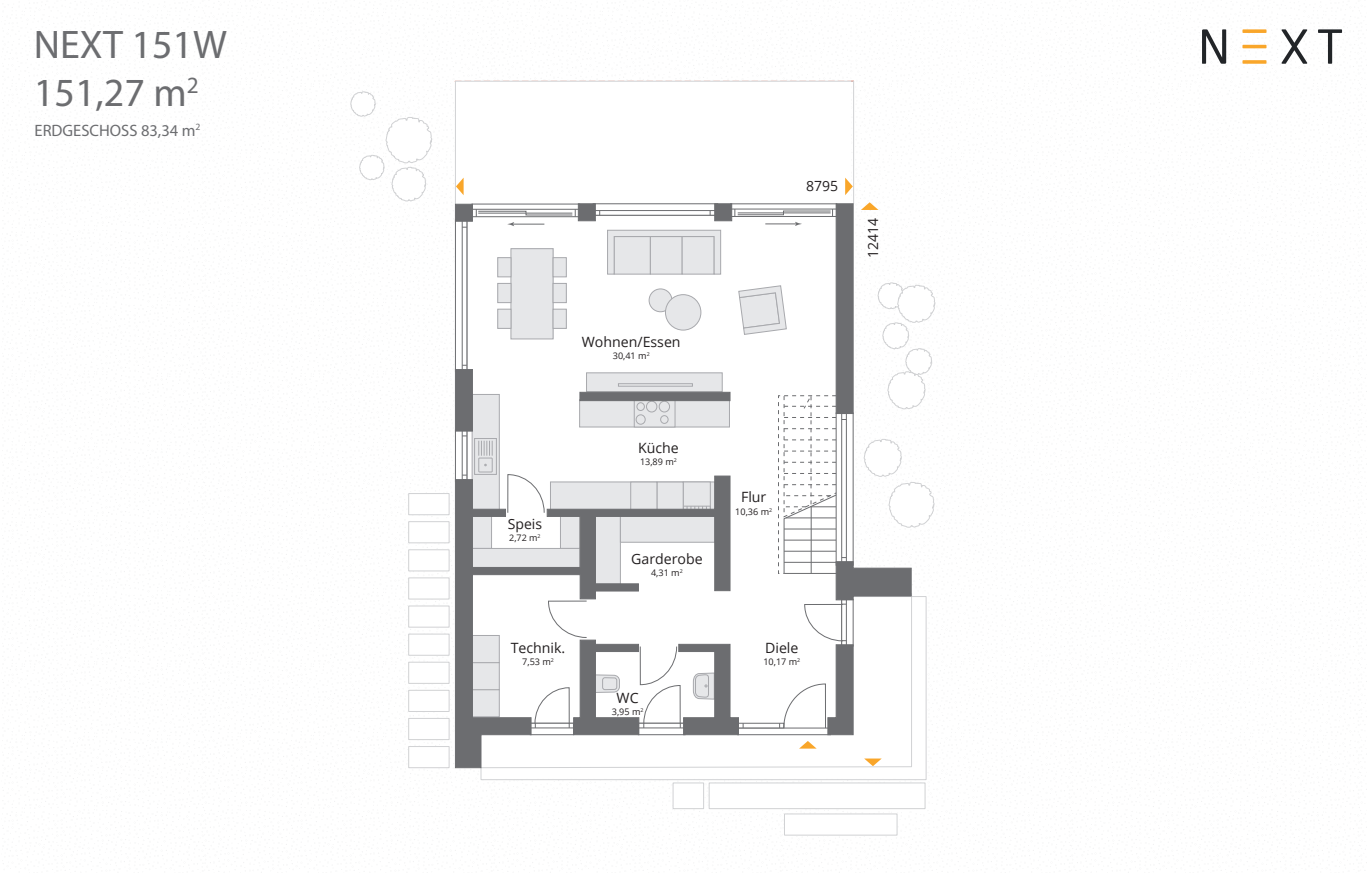
<style>
.page{position:relative;width:1367px;height:874px;background:#fff}
.page>*{position:absolute;margin:0;border:0;box-sizing:border-box;transform-origin:0 0}
.t1{font:40px/48px "Myriad Pro";color:#6c6d70}
.t2{font:16.4px "Myriad Pro";color:#6c6d70}
.t3{font:14.2px "Open Sans";color:#231f20}
.t4{font:14px "Open Sans";color:#231f20}
.t5{font:9px "Open Sans";color:#231f20}
</style>
<div class="page">
<svg style="left:1242px;top:29px;width:24px;height:4px"></svg>
<svg style="left:1242px;top:45px;width:24px;height:3px"></svg>
<svg style="left:1242px;top:60px;width:24px;height:4px"></svg>
<svg style="left:1202px;top:29px;width:24px;height:35px"></svg>
<svg style="left:1318px;top:29px;width:23px;height:35px"></svg>
<svg style="left:1281px;top:29px;width:26px;height:35px"></svg>
<div style="left:784px;top:813px;width:113px;height:22px;border:1px solid #d1d2d4"></div>
<div style="left:708px;top:782px;width:217px;height:26px;border:1px solid #d1d2d4"></div>
<div style="left:672px;top:782px;width:32px;height:26px;border:1px solid #d1d2d4"></div>
<svg style="left:350px;top:91px;width:82px;height:111px"></svg>
<div style="left:408px;top:745px;width:41px;height:22px;border:1px solid #d1d2d4"></div>
<div style="left:408px;top:717px;width:41px;height:22px;border:1px solid #d1d2d4"></div>
<div style="left:408px;top:689px;width:41px;height:22px;border:1px solid #d1d2d4"></div>
<div style="left:408px;top:661px;width:41px;height:22px;border:1px solid #d1d2d4"></div>
<div style="left:408px;top:633px;width:41px;height:22px;border:1px solid #d1d2d4"></div>
<div style="left:408px;top:605px;width:41px;height:22px;border:1px solid #d1d2d4"></div>
<div style="left:408px;top:577px;width:41px;height:22px;border:1px solid #d1d2d4"></div>
<div style="left:408px;top:549px;width:41px;height:22px;border:1px solid #d1d2d4"></div>
<div style="left:408px;top:521px;width:41px;height:22px;border:1px solid #d1d2d4"></div>
<div style="left:408px;top:493px;width:41px;height:22px;border:1px solid #d1d2d4"></div>
<svg style="left:455px;top:80px;width:466px;height:690px"></svg>
<svg style="left:457px;top:177px;width:6px;height:18px"></svg>
<svg style="left:845px;top:177px;width:7px;height:18px"></svg>
<svg style="left:860px;top:202px;width:18px;height:8px"></svg>
<div style="left:511px;top:248px;width:42px;height:91px;background:#e6e7e9"></div>
<div style="left:510px;top:248px;width:43px;height:91px;border:1px solid #a8a9ad"></div>
<div style="left:553px;top:257px;width:13px;height:20px;background:#e6e7e9;border:1px solid #a8a9ad"></div>
<div style="left:498px;top:309px;width:13px;height:19px;background:#e6e7e9"></div>
<div style="left:497px;top:309px;width:14px;height:19px;border:1px solid #a8a9ad"></div>
<div style="left:498px;top:283px;width:13px;height:19px;background:#e6e7e9"></div>
<div style="left:497px;top:283px;width:14px;height:20px;border:1px solid #a8a9ad"></div>
<div style="left:498px;top:257px;width:13px;height:20px;background:#e6e7e9"></div>
<div style="left:497px;top:257px;width:14px;height:20px;border:1px solid #a8a9ad"></div>
<div style="left:472px;top:394px;width:27px;height:117px;background:#e6e7e9;border:1px solid #a8a9ad"></div>
<svg style="left:607px;top:230px;width:114px;height:44px;background:#dfe0e3"></svg>
<svg style="left:478px;top:455px;width:15px;height:17px"></svg>
<div style="left:474px;top:438px;width:22px;height:36px;border:1px solid #a8a9ad"></div>
<svg style="left:478px;top:440px;width:15px;height:15px"></svg>
<div style="left:479px;top:458px;width:13px;height:14px;background:#e6e7e9"></div>
<div style="left:478px;top:457px;width:14px;height:15px;border:1px solid #a8a9ad"></div>
<svg style="left:480px;top:734px;width:446px;height:46px"></svg>
<svg style="left:480px;top:734px;width:432px;height:34px"></svg>
<div style="left:455px;top:81px;width:399px;height:123px;border:1px solid #d1d2d4"></div>
<div style="left:593px;top:204px;width:124px;height:11px;background:#fff"></div>
<div style="left:593px;top:203px;width:125px;height:12px;border:1px solid #6c6d70"></div>
<div style="left:593px;top:210px;width:125px;height:5px;border:1px solid #6c6d70"></div>
<svg style="left:457px;top:221px;width:5px;height:148px"></svg>
<div style="left:455px;top:219px;width:12px;height:153px;border:1px solid #6c6d70"></div>
<div style="left:462px;top:219px;width:5px;height:152px;background:#fff"></div>
<div style="left:462px;top:219px;width:5px;height:152px;border:1px solid #6c6d70"></div>
<svg style="left:457px;top:431px;width:5px;height:44px"></svg>
<div style="left:455px;top:429px;width:12px;height:53px;border:1px solid #6c6d70"></div>
<div style="left:462px;top:429px;width:5px;height:52px;background:#fff"></div>
<div style="left:462px;top:429px;width:5px;height:52px;border:1px solid #6c6d70"></div>
<svg style="left:472px;top:204px;width:106px;height:5px"></svg>
<svg style="left:474px;top:211px;width:104px;height:4px"></svg>
<div style="left:472px;top:209px;width:108px;height:8px;border:1px solid #6c6d70"></div>
<svg style="left:476px;top:209px;width:100px;height:7px"></svg>
<hr style="left:478px;top:213px;width:94px;height:1px;background:#6c6d70">
<hr style="left:512px;top:224px;width:32px;height:1px;background:#6c6d70">
<svg style="left:507px;top:222px;width:7px;height:4px"></svg>
<svg style="left:732px;top:203px;width:103px;height:6px"></svg>
<svg style="left:732px;top:211px;width:103px;height:4px"></svg>
<div style="left:730px;top:209px;width:107px;height:8px;border:1px solid #6c6d70"></div>
<svg style="left:734px;top:209px;width:99px;height:7px"></svg>
<hr style="left:737px;top:212px;width:93px;height:1px;background:#6c6d70">
<hr style="left:765px;top:223px;width:32px;height:1px;background:#6c6d70">
<svg style="left:795px;top:222px;width:7px;height:4px"></svg>
<div style="left:455px;top:204px;width:17px;height:17px;background:#6c6d70"></div>
<div style="left:578px;top:203px;width:17px;height:18px;background:#6c6d70;border:1px solid #6c6d70"></div>
<div style="left:714px;top:203px;width:18px;height:18px;background:#6c6d70;border:1px solid #6c6d70"></div>
<div style="left:835px;top:203px;width:18px;height:210px;background:#6c6d70;border:1px solid #6c6d70"></div>
<div style="left:455px;top:369px;width:17px;height:62px;background:#6c6d70"></div>
<svg style="left:455px;top:475px;width:275px;height:292px"></svg>
<svg style="left:507px;top:281px;width:428px;height:453px"></svg>
<h1 class="t1" style="left:34px;top:20px;width:194px">NEXT 151W<br>151,27 m<sup>2</sup></h1>
<h2 class="t2" style="left:35px;top:120px;width:167px">ERDGESCHOSS 83,34 m<sup>2</sup></h2>
<h3 class="t3" style="left:582px;top:332px;width:100px">Wohnen/Essen</h3>
<p class="t5" style="left:613px;top:349px;width:38px">30,41 m<sup>2</sup></p>
<h3 class="t4" style="left:508px;top:514px;width:36px">Speis</h3>
<p class="t5" style="left:509px;top:531px;width:33px">2,72 m<sup>2</sup></p>
<h3 class="t3" style="left:511px;top:637px;width:56px">Technik.</h3>
<p class="t5" style="left:522px;top:655px;width:33px">7,53 m<sup>2</sup></p>
<h3 class="t3" style="left:638px;top:437px;width:42px">Küche</h3>
<p class="t5" style="left:640px;top:455px;width:38px">13,89 m<sup>2</sup></p>
<h3 class="t3" style="left:631px;top:549px;width:73px">Garderobe</h3>
<p class="t5" style="left:651px;top:566px;width:33px">4,31 m<sup>2</sup></p>
<h3 class="t3" style="left:616px;top:688px;width:24px">WC</h3>
<p class="t5" style="left:612px;top:705px;width:33px">3,95 m<sup>2</sup></p>
<h3 class="t4" style="left:806px;top:176px;width:34px">8795</h3>
<h3 class="t4" style="left:863px;top:257px;width:42px;rotate:-90deg">12414</h3>
<h3 class="t3" style="left:741px;top:487px;width:27px">Flur</h3>
<p class="t5" style="left:735px;top:505px;width:38px">10,36 m<sup>2</sup></p>
<h3 class="t3" style="left:765px;top:637px;width:35px">Diele</h3>
<p class="t5" style="left:763px;top:655px;width:38px">10,17 m<sup>2</sup></p>
</div>
